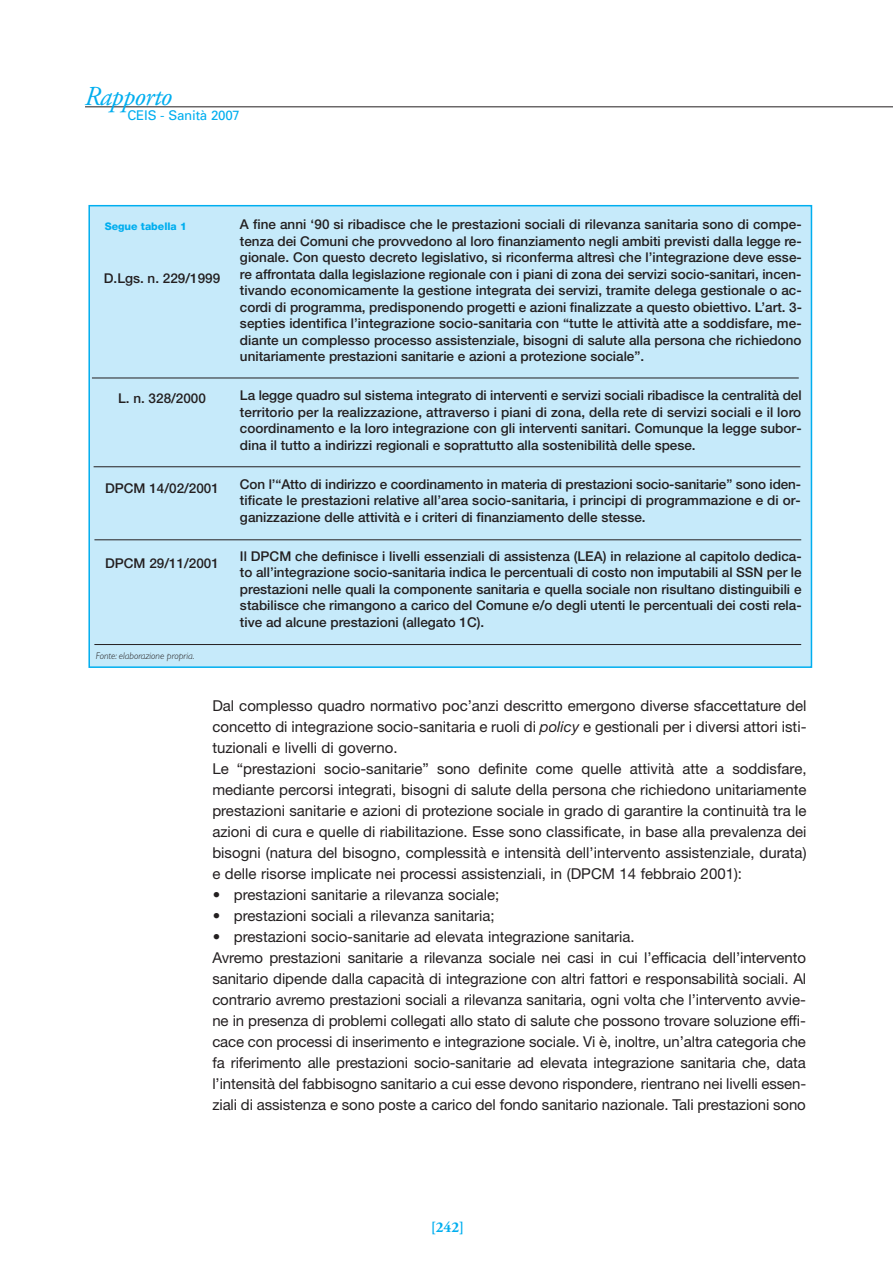
<style>
.page{position:relative;width:893px;height:1263px;background:#fff}
.page>*{position:absolute;margin:0;border:0;box-sizing:border-box;transform-origin:0 0}
.t1{font:italic 27.45px "Adobe Garamond";letter-spacing:-.025em;color:#00aeef}
.t2{font:15px/21px "Helvetica Neue";color:#231f20}
.t3{font:700 15px "Adobe Garamond";color:#00aeef}
.t4{font:500 13.5px/16.5px "Helvetica Neue";color:#231f20;text-align:justify}
.t5{font:13.35px "Univers";letter-spacing:-.015em;color:#00aeef}
.t6{font:800 10.5px "Helvetica Neue";color:#00aeef}
.t7{font:italic 300 9.75px "Gill Sans";letter-spacing:-.005em;color:#231f20}
.s1{font-style:italic}
</style>
<div class="page">
<hr style="left:85px;top:106px;width:808px;height:1px;background:#231f20">
<div style="left:89px;top:206px;width:722px;height:461px;background:#c6eafa"></div>
<div style="left:88px;top:205px;width:724px;height:463px;border:2px solid #00aeef"></div>
<hr style="left:92px;top:378px;width:707px;height:1px;background:#231f20">
<hr style="left:94px;top:539px;width:707px;height:1px;background:#231f20">
<hr style="left:94px;top:466px;width:706px;height:1px;background:#231f20">
<hr style="left:94px;top:644px;width:707px;height:1px;background:#231f20">
<h1 class="t1" style="left:84px;top:86px;width:89px">Rapporto</h1>
<p class="t5" style="left:128px;top:110px;width:114px">CEIS - Sanità 2007</p>
<p class="t6" style="left:105px;top:223px;width:83px">Segue tabella 1</p>
<p class="t4" style="left:104px;top:271px;width:118px">D.Lgs. n. 229/1999</p>
<p class="t4" style="left:118px;top:391px;width:89px">L. n. 328/2000</p>
<p class="t4" style="left:105px;top:481px;width:115px">DPCM 14/02/2001</p>
<p class="t4" style="left:105px;top:556px;width:115px">DPCM 29/11/2001</p>
<p class="t7" style="left:96px;top:650px;width:100px">Fonte: elaborazione propria.</p>
<p class="t4" style="left:240px;top:217px;width:563px">A fine anni ‘90 si ribadisce che le prestazioni sociali di rilevanza sanitaria sono di compe&shy;tenza dei Comuni che provvedono al loro finanziamento negli ambiti previsti dalla legge re&shy;gionale. Con questo decreto legislativo, si riconferma altresì che l’integrazione deve esse&shy;re affrontata dalla legislazione regionale con i piani di zona dei servizi socio-sanitari, incen&shy;tivando economicamente la gestione integrata dei servizi, tramite delega gestionale o ac&shy;cordi di programma, predisponendo progetti e azioni finalizzate a questo obiettivo. L’art. 3- septies identifica l’integrazione socio-sanitaria con “tutte le attività atte a soddisfare, me&shy;diante un complesso processo assistenziale, bisogni di salute alla persona che richiedono unitariamente prestazioni sanitarie e azioni a protezione sociale”.</p>
<p class="t4" style="left:240px;top:388px;width:563px">La legge quadro sul sistema integrato di interventi e servizi sociali ribadisce la centralità del territorio per la realizzazione, attraverso i piani di zona, della rete di servizi sociali e il loro coordinamento e la loro integrazione con gli interventi sanitari. Comunque la legge subor&shy;dina il tutto a indirizzi regionali e soprattutto alla sostenibilità delle spese.</p>
<p class="t4" style="left:240px;top:477px;width:563px">Con l’“Atto di indirizzo e coordinamento in materia di prestazioni socio-sanitarie” sono iden&shy;tificate le prestazioni relative all’area socio-sanitaria, i principi di programmazione e di or&shy;ganizzazione delle attività e i criteri di finanziamento delle stesse.</p>
<p class="t4" style="left:240px;top:549px;width:563px">Il DPCM che definisce i livelli essenziali di assistenza (LEA) in relazione al capitolo dedica&shy;to all’integrazione socio-sanitaria indica le percentuali di costo non imputabili al SSN per le prestazioni nelle quali la componente sanitaria e quella sociale non risultano distinguibili e stabilisce che rimangono a carico del Comune e/o degli utenti le percentuali dei costi rela&shy;tive ad alcune prestazioni (allegato 1C).</p>
<p class="t2" style="left:212px;top:696px;width:596px">Dal complesso quadro normativo poc’anzi descritto emergono diverse sfaccettature del concetto di integrazione socio-sanitaria e ruoli di <span class="s1">policy</span> e gestionali per i diversi attori isti&shy;tuzionali e livelli di governo.<br>Le “prestazioni socio-sanitarie” sono definite come quelle attività atte a soddisfare, mediante percorsi integrati, bisogni di salute della persona che richiedono unitariamente prestazioni sanitarie e azioni di protezione sociale in grado di garantire la continuità tra le azioni di cura e quelle di riabilitazione. Esse sono classificate, in base alla prevalenza dei bisogni (natura del bisogno, complessità e intensità dell’intervento assistenziale, durata) e delle risorse implicate nei processi assistenziali, in (DPCM 14 febbraio 2001):</p>
<p class="t2" style="left:213px;top:885px;width:288px">• prestazioni sanitarie a rilevanza sociale;</p>
<p class="t2" style="left:213px;top:906px;width:283px">• prestazioni sociali a rilevanza sanitaria;</p>
<p class="t2" style="left:212px;top:927px;width:596px">• prestazioni socio-sanitarie ad elevata integrazione sanitaria.<br>Avremo prestazioni sanitarie a rilevanza sociale nei casi in cui l’efficacia dell’intervento sanitario dipende dalla capacità di integrazione con altri fattori e responsabilità sociali. Al contrario avremo prestazioni sociali a rilevanza sanitaria, ogni volta che l’intervento avvie&shy;ne in presenza di problemi collegati allo stato di salute che possono trovare soluzione effi&shy;cace con processi di inserimento e integrazione sociale. Vi è, inoltre, un’altra categoria che fa riferimento alle prestazioni socio-sanitarie ad elevata integrazione sanitaria che, data l’intensità del fabbisogno sanitario a cui esse devono rispondere, rientrano nei livelli essen&shy;ziali di assistenza e sono poste a carico del fondo sanitario nazionale. Tali prestazioni sono</p>
<p class="t3" style="left:431px;top:1221px;width:35px">[242]</p>
</div>
